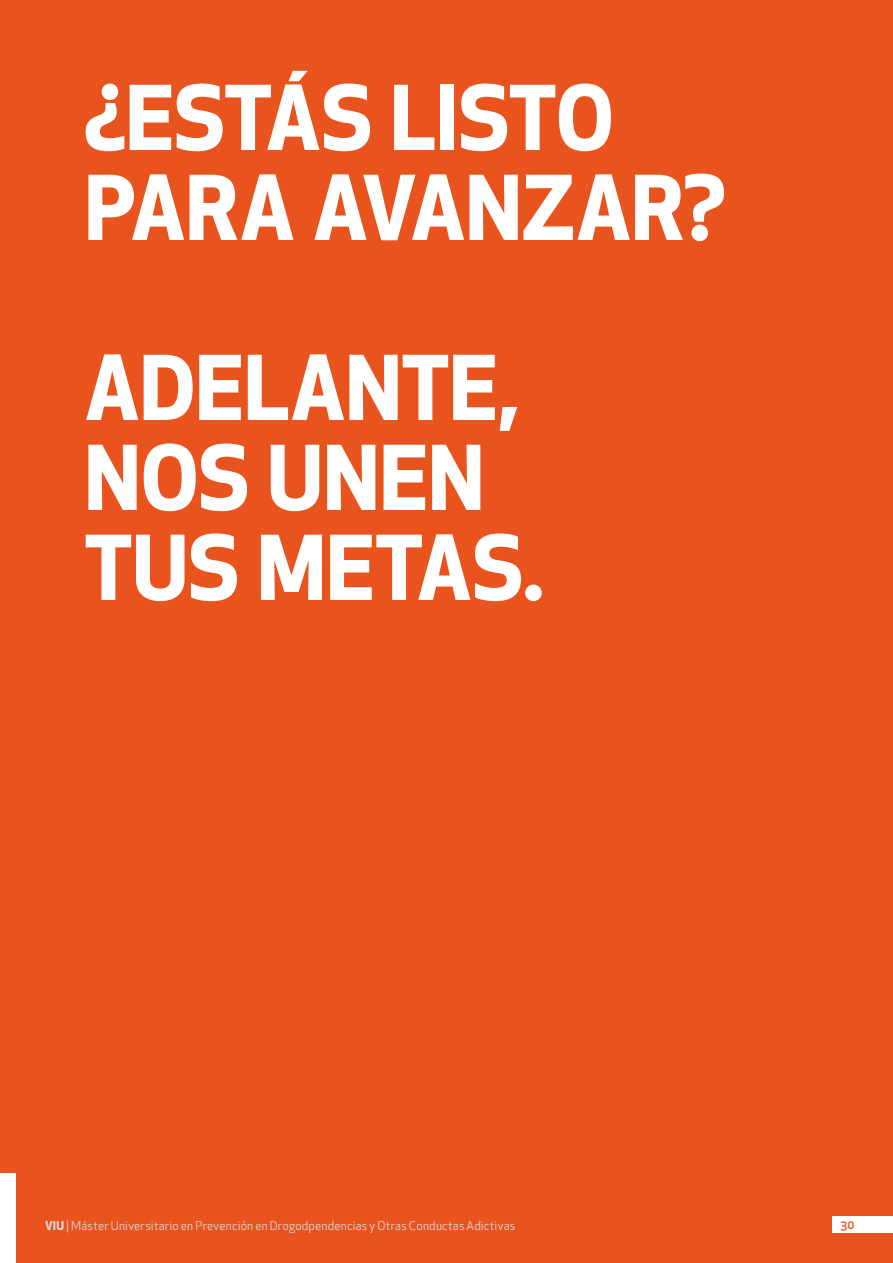
<style>
.page{position:relative;width:893px;height:1263px;background:#e9531d}
.page>*{position:absolute;margin:0;border:0;box-sizing:border-box;transform-origin:0 0}
.t1{font:700 87px/90px "Apex New";letter-spacing:-.005em;color:#fff}
.t2{font:12px "Apex New";letter-spacing:.02em;color:#dadada}
.t3{font:500 12px "Apex New";color:#e9531d}
.s1{font-weight:700}
</style>
<div class="page">
<div style="left:833px;top:1217px;width:60px;height:16px;background:#fff"></div>
<div style="left:0;top:1173px;width:15px;height:90px;background:#fff"></div>
<h1 class="t1" style="left:84px;top:69px;width:642px">¿ESTÁS LISTO<br>PARA AVANZAR?</h1>
<h1 class="t1" style="left:84px;top:339px;width:461px">ADELANTE,<br>NOS UNEN<br>TUS METAS.</h1>
<p class="t2" style="left:45px;top:1218px;width:472px"><span class="s1">VIU</span> | Máster Universitario en Prevención en Drogodpendencias y Otras Conductas Adictivas</p>
<p class="t3" style="left:840px;top:1216px;width:16px">30</p>
</div>
